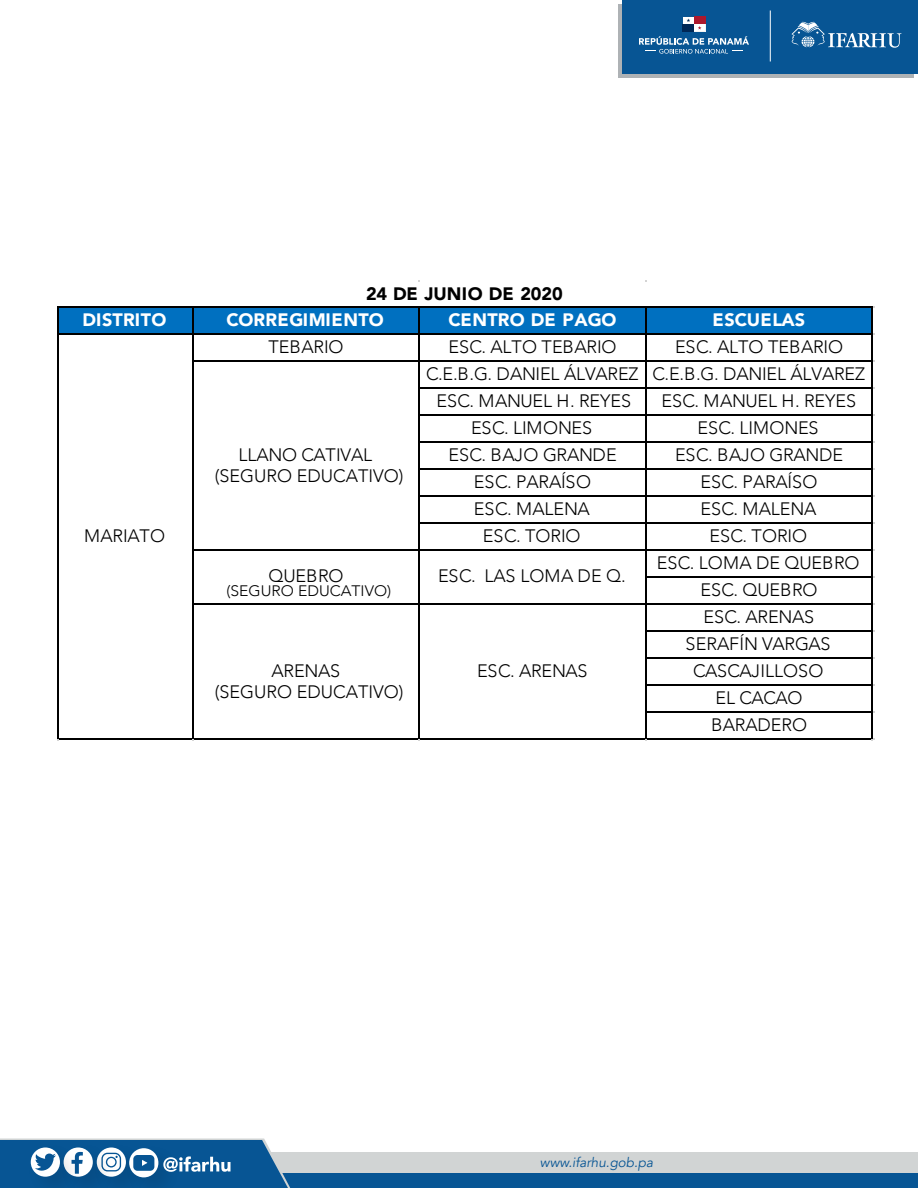
<style>
.page{position:relative;width:918px;height:1188px;background:#fff}
.page>*{position:absolute;margin:0;border:0;box-sizing:border-box;transform-origin:0 0}
.t1{font:300 18px/27px "Avenir";letter-spacing:-.01em;color:#000;text-align:center}
.t2{font:900 18px "Avenir";letter-spacing:.01em;color:#fff}
.t3{font:900 18px "Avenir";letter-spacing:-.01em;color:#000}
.t4{font:300 15.15px "Avenir";color:#000}
.t5{font:italic 13.5px "Avenir";color:#075594}
</style>
<div class="page">
<div style="left:618px;top:4px;width:296px;height:74px;background:#aeb2b5"></div>
<div style="left:0;top:1152px;width:918px;height:36px;background:#d1d4d4"></div>
<div style="left:0;top:1173px;width:918px;height:15px;background:#075594"></div>
<div style="left:622px;top:0;width:296px;height:74px;background:#075594"></div>
<svg style="left:0;top:1138px;width:290px;height:50px"></svg>
<svg style="left:639px;top:16px;width:110px;height:38px"></svg>
<svg style="left:791px;top:22px;width:110px;height:26px"></svg>
<hr style="left:770px;top:10px;width:1px;height:52px;background:#fff">
<div style="left:57px;top:306px;width:816px;height:28px;background:#0070c0"></div>
<hr style="left:58px;top:306px;width:815px;height:2px;background:#000">
<hr style="left:58px;top:333px;width:815px;height:1px;background:#000">
<hr style="left:194px;top:360px;width:679px;height:2px;background:#000">
<hr style="left:420px;top:387px;width:453px;height:1px;background:#000">
<hr style="left:420px;top:414px;width:453px;height:2px;background:#000">
<hr style="left:420px;top:441px;width:453px;height:1px;background:#000">
<hr style="left:420px;top:468px;width:453px;height:2px;background:#000">
<hr style="left:420px;top:495px;width:453px;height:1px;background:#000">
<hr style="left:420px;top:522px;width:453px;height:2px;background:#000">
<hr style="left:194px;top:549px;width:679px;height:1px;background:#000">
<hr style="left:646px;top:576px;width:227px;height:2px;background:#000">
<hr style="left:194px;top:603px;width:679px;height:1px;background:#000">
<hr style="left:646px;top:630px;width:227px;height:2px;background:#000">
<hr style="left:646px;top:657px;width:227px;height:1px;background:#000">
<hr style="left:646px;top:684px;width:227px;height:2px;background:#000">
<hr style="left:646px;top:711px;width:227px;height:1px;background:#000">
<hr style="left:57px;top:306px;width:1px;height:434px;background:#000">
<hr style="left:192px;top:308px;width:2px;height:432px;background:#000">
<hr style="left:418px;top:308px;width:2px;height:432px;background:#000">
<hr style="left:645px;top:308px;width:1px;height:432px;background:#000">
<hr style="left:58px;top:738px;width:815px;height:2px;background:#000">
<hr style="left:872px;top:308px;width:1px;height:432px;background:#000">
<p class="t3" style="left:366px;top:278px;width:198px">24 DE JUNIO DE 2020</p>
<p class="t2" style="left:82px;top:304px;width:85px">DISTRITO</p>
<p class="t2" style="left:226px;top:304px;width:159px">CORREGIMIENTO</p>
<p class="t2" style="left:448px;top:304px;width:169px">CENTRO DE PAGO</p>
<p class="t2" style="left:713px;top:304px;width:94px">ESCUELAS</p>
<p class="t1" style="left:268px;top:333px;width:77px">TEBARIO</p>
<p class="t1" style="left:448px;top:333px;width:170px">ESC. ALTO TEBARIO</p>
<p class="t1" style="left:675px;top:333px;width:170px">ESC. ALTO TEBARIO</p>
<p class="t1" style="left:426px;top:360px;width:441px">C.E.B.G. DANIEL ÁLVAREZ C.E.B.G. DANIEL ÁLVAREZ</p>
<p class="t1" style="left:437px;top:387px;width:196px">ESC. MANUEL H. REYES</p>
<p class="t1" style="left:662px;top:387px;width:196px">ESC. MANUEL H. REYES</p>
<p class="t1" style="left:471px;top:414px;width:123px">ESC. LIMONES</p>
<p class="t1" style="left:698px;top:414px;width:123px">ESC. LIMONES</p>
<p class="t1" style="left:449px;top:441px;width:170px">ESC. BAJO GRANDE</p>
<p class="t1" style="left:675px;top:441px;width:170px">ESC. BAJO GRANDE</p>
<p class="t1" style="left:474px;top:468px;width:119px">ESC. PARAÍSO</p>
<p class="t1" style="left:700px;top:468px;width:119px">ESC. PARAÍSO</p>
<p class="t1" style="left:474px;top:495px;width:117px">ESC. MALENA</p>
<p class="t1" style="left:700px;top:495px;width:117px">ESC. MALENA</p>
<p class="t1" style="left:483px;top:522px;width:99px">ESC. TORIO</p>
<p class="t1" style="left:657px;top:522px;width:204px">ESC. TORIO<br>ESC. LOMA DE QUEBRO<br>ESC. QUEBRO<br>ESC. ARENAS<br>SERAFÍN VARGAS<br>CASCAJILLOSO<br>EL CACAO<br>BARADERO</p>
<p class="t1" style="left:239px;top:441px;width:135px">LLANO CATIVAL</p>
<p class="t1" style="left:215px;top:463px;width:190px">(SEGURO EDUCATIVO)</p>
<p class="t1" style="left:84px;top:522px;width:83px">MARIATO</p>
<p class="t1" style="left:269px;top:562px;width:77px">QUEBRO</p>
<p class="t1" style="left:438px;top:562px;width:189px">ESC. LAS LOMA DE Q.</p>
<p class="t4" style="left:226px;top:581px;width:166px">(SEGURO EDUCATIVO)</p>
<p class="t1" style="left:272px;top:657px;width:70px">ARENAS</p>
<p class="t1" style="left:477px;top:657px;width:112px">ESC. ARENAS</p>
<p class="t1" style="left:215px;top:679px;width:190px">(SEGURO EDUCATIVO)</p>
<p class="t5" style="left:540px;top:1154px;width:115px">www.ifarhu.gob.pa</p>
</div>
